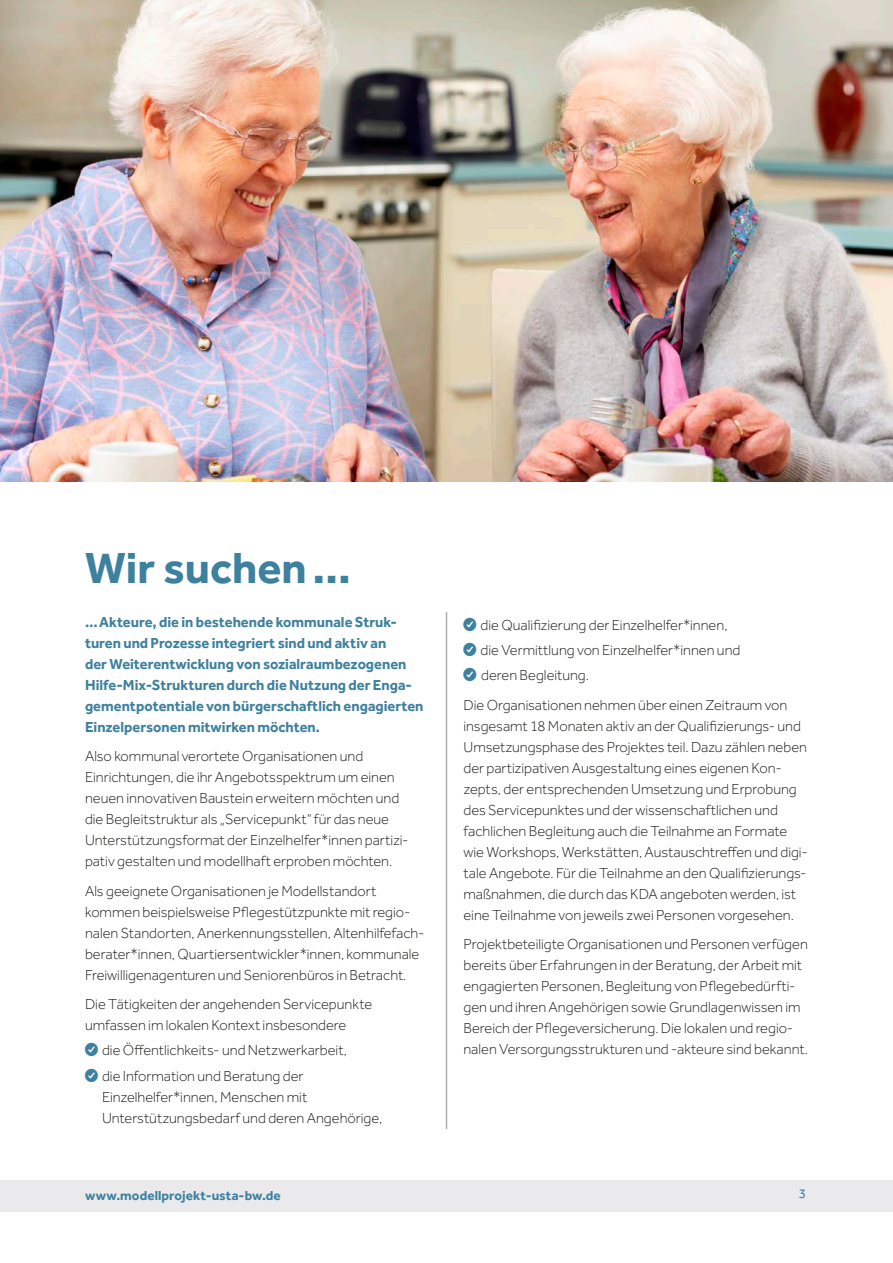
<style>
.page{position:relative;width:893px;height:1263px;background:#fff}
.page>*{position:absolute;margin:0;border:0;box-sizing:border-box;transform-origin:0 0}
.t1{font:700 45px "Effra";color:#3e819e}
.t2{font:300 15px/21px "Effra";color:#1d1d1b}
.t3{font:700 15px/21px "Effra";color:#3e819e}
.t4{font:700 13.5px "Effra";letter-spacing:.005em;color:#3e819e}
.t5{font:13.5px "Effra";color:#3e819e}
</style>
<div class="page">
<img style="left:0;top:0;width:893px;height:482px">
<div style="left:0;top:1181px;width:893px;height:31px;background:#eaeaed"></div>
<hr style="left:446px;top:612px;width:1px;height:517px;background:#aeaeb5">
<h1 class="t1" style="left:85px;top:540px;width:267px">Wir suchen…</h1>
<p class="t3" style="left:85px;top:611px;width:340px">…Akteure, die in bestehende kommunale Struk&shy;turen und Prozesse integriert sind und aktiv an<br>der Weiterentwicklung von sozialraumbezogenen Hilfe-Mix-Strukturen durch die Nutzung der Enga&shy;gementpotentiale von bürgerschaftlich engagierten Einzelpersonen mitwirken möchten.</p>
<p class="t2" style="left:85px;top:745px;width:323px">Also kommunal verortete Organisationen und Einrichtungen, die ihr Angebotsspektrum um einen neuen innovativen Baustein erweitern möchten und die Begleitstruktur als „Servicepunkt“ für das neue Unterstützungsformat der Einzelhelfer*innen partizi&shy;pativ gestalten und modellhaft erproben möchten.</p>
<p class="t2" style="left:85px;top:880px;width:339px">Als geeignete Organisationen je Modellstandort kommen beispielsweise Pflegestützpunkte mit regio&shy;nalen Standorten, Anerkennungsstellen, Altenhilfefach&shy;berater*innen, Quartiersentwickler*innen, kommunale Freiwilligenagenturen und Seniorenbüros in Betracht.</p>
<p class="t2" style="left:85px;top:994px;width:289px">Die Tätigkeiten der angehenden Servicepunkte umfassen im lokalen Kontext insbesondere</p>
<p class="t2" style="left:102px;top:1038px;width:246px;line-height:25.2px">die Öffentlichkeits- und Netzwerkarbeit, die Information und Beratung der</p>
<p class="t2" style="left:102px;top:1086px;width:282px">Einzelhelfer*innen, Menschen mit<br>Unterstützungsbedarf und deren Angehörige,</p>
<p class="t2" style="left:480px;top:612px;width:261px;line-height:25.2px">die Qualifizierung der Einzelhelfer*innen, die Vermittlung von Einzelhelfer*innen und deren Begleitung.</p>
<p class="t2" style="left:463px;top:694px;width:346px">Die Organisationen nehmen über einen Zeitraum von insgesamt 18 Monaten aktiv an der Qualifizierungs- und Umsetzungsphase des Projektes teil. Dazu zählen neben der partizipativen Ausgestaltung eines eigenen Kon&shy;zepts, der entsprechenden Umsetzung und Erprobung des Servicepunktes und der wissenschaftlichen und fachlichen Begleitung auch die Teilnahme an Formate wie Workshops, Werkstätten, Austauschtreffen und digi&shy;tale Angebote. Für die Teilnahme an den Qualifizierungs&shy;maßnahmen, die durch das KDA angeboten werden, ist eine Teilnahme von jeweils zwei Personen vorgesehen.</p>
<p class="t2" style="left:463px;top:934px;width:346px">Projektbeteiligte Organisationen und Personen verfügen bereits über Erfahrungen in der Beratung, der Arbeit mit engagierten Personen, Begleitung von Pflegebedürfti&shy;gen und ihren Angehörigen sowie Grundlagenwissen im Bereich der Pflegeversicherung. Die lokalen und regio&shy;nalen Versorgungsstrukturen und -akteure sind bekannt.</p>
<p class="t4" style="left:85px;top:1187px;width:197px">www.modellprojekt-usta-bw.de</p>
<p class="t5" style="left:799px;top:1185px;width:9px">3</p>
</div>
